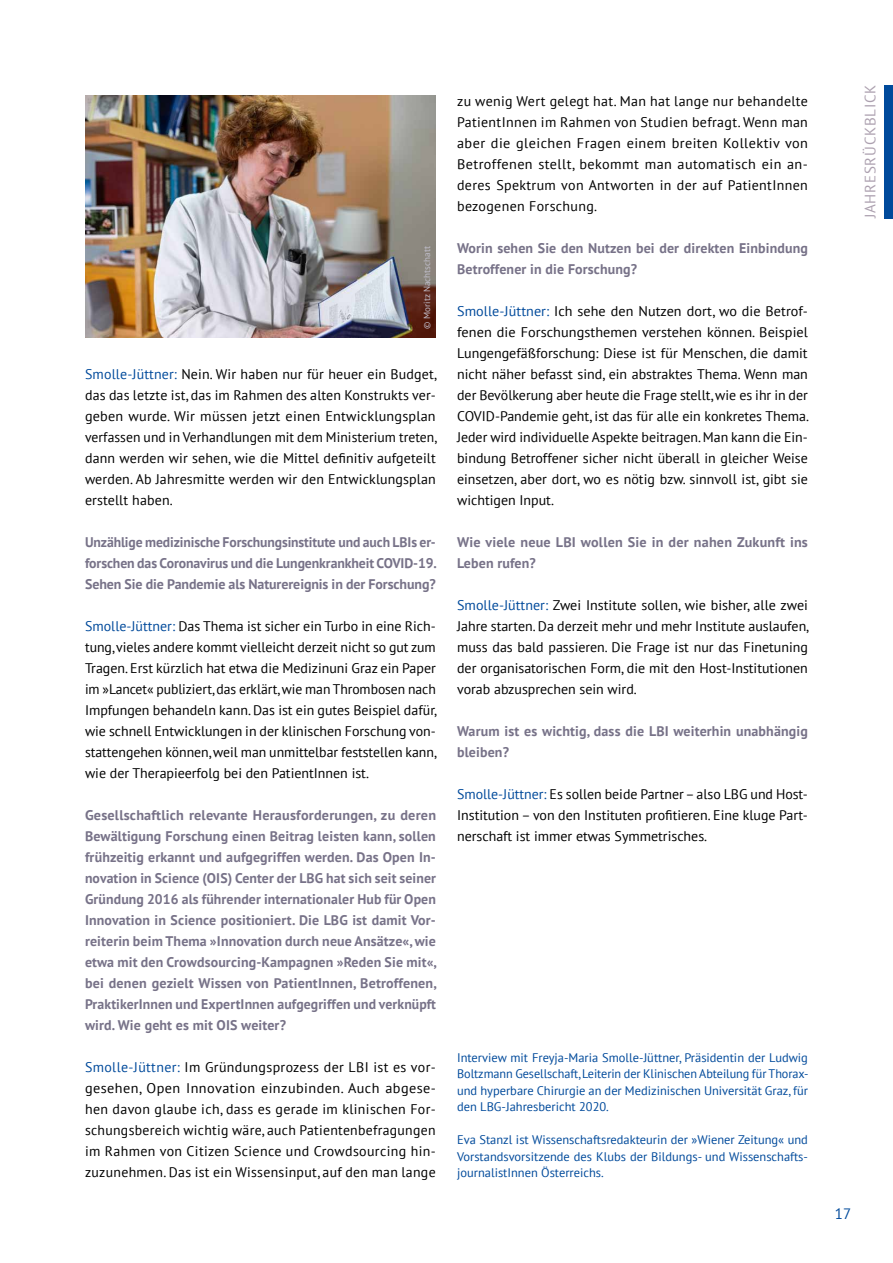
<style>
.page{position:relative;width:893px;height:1263px;background:#fff}
.page>*{position:absolute;margin:0;border:0;box-sizing:border-box;transform-origin:0 0}
.t1{font:15px "PT Sans";letter-spacing:.05em;color:#aca0af}
.t2{font:15px "PT Sans";color:#004a9b}
.t3{font:13.95px/21px "PT Sans";color:#000;text-align:justify}
.t4{font:700 13.95px/21px "PT Sans";letter-spacing:.01em;color:#777288}
.t5{font:12.45px/16.5px "PT Sans";color:#004a9b;text-align:justify}
.t6{font:9px "PT Sans";color:#c3c1cf}
.s1{color:#004a9b}
</style>
<div class="page">
<div style="left:884px;top:85px;width:9px;height:134px;background:#004a9b"></div>
<img style="left:85px;top:96px;width:351px;height:242px">
<p class="t6" style="left:421px;top:328px;width:84px;rotate:-90deg">© Moritz Nachtschatt</p>
<p class="t3" style="left:85px;top:363px;width:354px"><span class="s1">Smolle-Jüttner:</span> Nein. Wir haben nur für heuer ein Budget, das das letzte ist, das im Rahmen des alten Konstrukts ver&shy;geben wurde. Wir müssen jetzt einen Entwicklungsplan verfassen und in Verhandlungen mit dem Ministerium treten, dann werden wir sehen, wie die Mittel definitiv aufgeteilt werden. Ab Jahresmitte werden wir den Entwicklungsplan erstellt haben.</p>
<p class="t4" style="left:85px;top:531px;width:353px;text-align:justify">Unzählige medizinische Forschungsinstitute und auch LBIs er&shy;forschen das Coronavirus und die Lungenkrankheit COVID-19.<br>Sehen Sie die Pandemie als Naturereignis in der Forschung?</p>
<p class="t3" style="left:85px;top:615px;width:353px"><span class="s1">Smolle-Jüttner:</span> Das Thema ist sicher ein Turbo in eine Rich&shy;tung, vieles andere kommt vielleicht derzeit nicht so gut zum Tragen. Erst kürzlich hat etwa die Medizinuni Graz ein Paper im »Lancet« publiziert, das erklärt, wie man Thrombosen nach Impfungen behandeln kann. Das ist ein gutes Beispiel dafür, wie schnell Entwicklungen in der klinischen Forschung von&shy;stattengehen können, weil man unmittelbar feststellen kann, wie der Therapieerfolg bei den PatientInnen ist.</p>
<p class="t4" style="left:85px;top:804px;width:353px;text-align:justify">Gesellschaftlich relevante Herausforderungen, zu deren Bewältigung Forschung einen Beitrag leisten kann, sollen frühzeitig erkannt und aufgegriffen werden. Das Open In&shy;novation in Science (OIS) Center der LBG hat sich seit seiner Gründung 2016 als führender internationaler Hub für Open Innovation in Science positioniert. Die LBG ist damit Vor&shy;reiterin beim Thema »Innovation durch neue Ansätze«, wie etwa mit den Crowdsourcing-Kampagnen »Reden Sie mit«, bei denen gezielt Wissen von PatientInnen, Betroffenen, PraktikerInnen und ExpertInnen aufgegriffen und verknüpft wird. Wie geht es mit OIS weiter?</p>
<p class="t3" style="left:85px;top:1056px;width:352px"><span class="s1">Smolle-Jüttner:</span> Im Gründungsprozess der LBI ist es vor&shy;gesehen, Open Innovation einzubinden. Auch abgese&shy;hen davon glaube ich, dass es gerade im klinischen For&shy;schungsbereich wichtig wäre, auch Patientenbefragungen im Rahmen von Citizen Science und Crowdsourcing hin&shy;zuzunehmen. Das ist ein Wissensinput, auf den man lange</p>
<p class="t3" style="left:457px;top:90px;width:352px">zu wenig Wert gelegt hat. Man hat lange nur behandelte PatientInnen im Rahmen von Studien befragt. Wenn man aber die gleichen Fragen einem breiten Kollektiv von Betroffenen stellt, bekommt man automatisch ein an&shy;deres Spektrum von Antworten in der auf PatientInnen bezogenen Forschung.</p>
<p class="t4" style="left:457px;top:237px;width:352px">Worin sehen Sie den Nutzen bei der direkten Einbindung<br>Betroffener in die Forschung?</p>
<p class="t3" style="left:457px;top:300px;width:353px"><span class="s1">Smolle-Jüttner:</span> Ich sehe den Nutzen dort, wo die Betrof&shy;fenen die Forschungsthemen verstehen können. Beispiel Lungengefäßforschung: Diese ist für Menschen, die damit nicht näher befasst sind, ein abstraktes Thema. Wenn man der Bevölkerung aber heute die Frage stellt, wie es ihr in der COVID-Pandemie geht, ist das für alle ein konkretes Thema.<br>Jeder wird individuelle Aspekte beitragen. Man kann die Ein&shy;bindung Betroffener sicher nicht überall in gleicher Weise einsetzen, aber dort, wo es nötig bzw. sinnvoll ist, gibt sie wichtigen Input.</p>
<p class="t4" style="left:457px;top:531px;width:352px">Wie viele neue LBI wollen Sie in der nahen Zukunft ins<br>Leben rufen?</p>
<p class="t3" style="left:457px;top:594px;width:353px"><span class="s1">Smolle-Jüttner:</span> Zwei Institute sollen, wie bisher, alle zwei Jahre starten. Da derzeit mehr und mehr Institute auslaufen, muss das bald passieren. Die Frage ist nur das Finetuning der organisatorischen Form, die mit den Host-Institutionen vorab abzusprechen sein wird.</p>
<p class="t4" style="left:457px;top:720px;width:352px">Warum ist es wichtig, dass die LBI weiterhin unabhängig bleiben?</p>
<p class="t3" style="left:457px;top:783px;width:352px"><span class="s1">Smolle-Jüttner:</span> Es sollen beide Partner – also LBG und Host-Institution – von den Instituten profitieren. Eine kluge Part&shy;nerschaft ist immer etwas Symmetrisches.</p>
<p class="t5" style="left:457px;top:1049px;width:353px">Interview mit Freyja-Maria Smolle-Jüttner, Präsidentin der Ludwig Boltzmann Gesellschaft, Leiterin der Klinischen Abteilung für Thorax&shy;und hyperbare Chirurgie an der Medizinischen Universität Graz, für den LBG-Jahresbericht 2020.</p>
<p class="t5" style="left:457px;top:1131px;width:352px">Eva Stanzl ist Wissenschaftsredakteurin der »Wiener Zeitung« und Vorstandsvorsitzende des Klubs der Bildungs- und Wissenschafts&shy;journalistInnen Österreichs.</p>
<p class="t1" style="left:861px;top:218px;width:135px;rotate:-90deg">JAHRESRÜCKBLICK</p>
<p class="t2" style="left:835px;top:1204px;width:18px">17</p>
</div>
